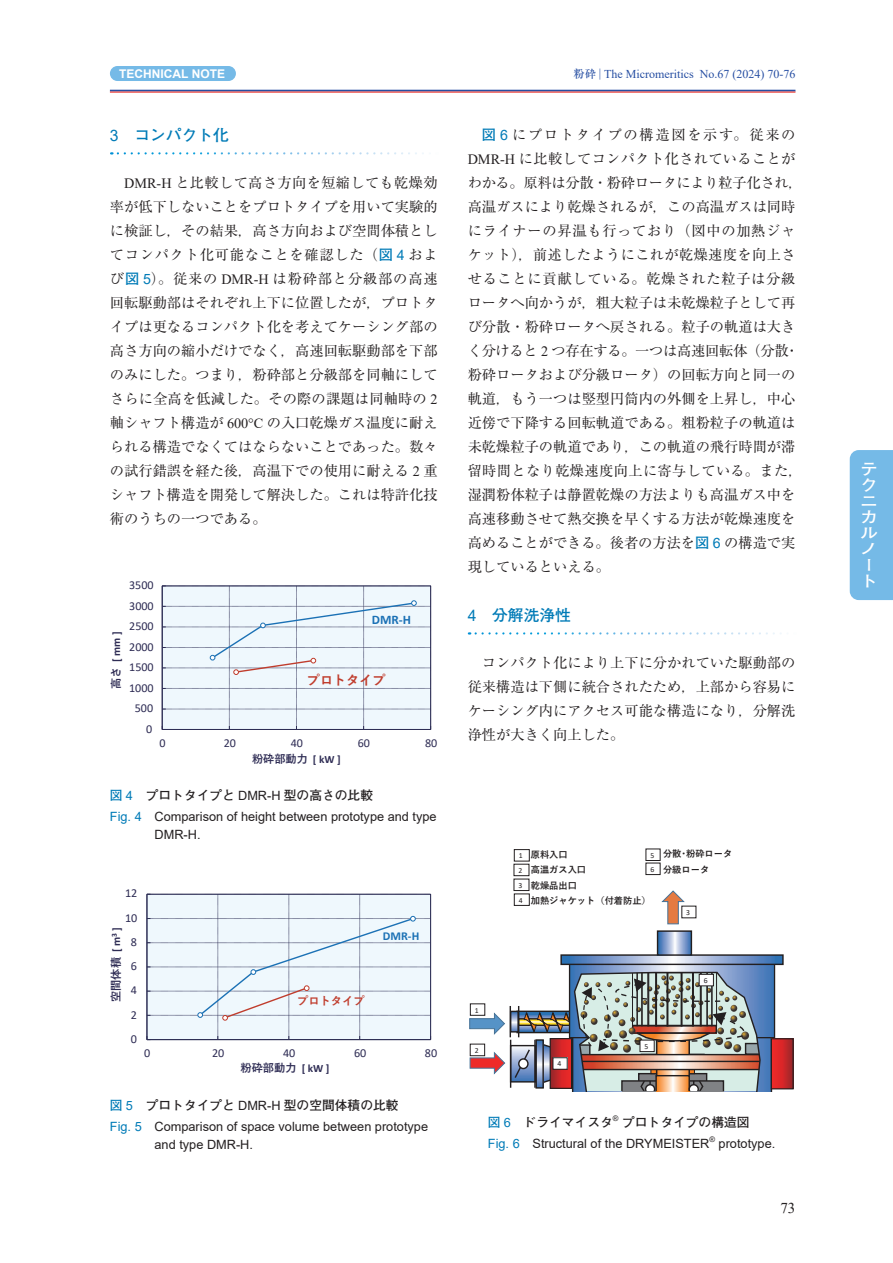
<style>
.page{position:relative;width:893px;height:1263px;background:#fff}
.page>*{position:absolute;margin:0;border:0;box-sizing:border-box;transform-origin:0 0}
.t1{font:700 16.05px/16px "Futo Go B101 Pro";color:#fff;scale:1.12 1}
.t2{font:700 15.75px "Futo Go B101 Pro";color:#007bb7}
.t3{font:15px "Times New Roman";color:#231f20}
.t4{font:14.25px/24px "Ryumin Pr 6";color:#231f20;text-align:justify}
.t5{font:700 13.05px "Yu Gothic";color:#c03d2d}
.t6{font:700 13.05px "Calibri";color:#1b71b5}
.t7{font:12.75px/18px "Arial";color:#231f20}
.t8{font:700 12.75px "Futo Go B101 Pro";color:#231f20}
.t9{font:12.15px "Calibri";letter-spacing:-.005em;color:#2e2c54}
.t10{font:700 12.15px "Calibri";color:#1b71b5}
.t11{font:12px "Times New Roman";color:#264ea2}
.t12{font:700 12px "Arial";color:#fff}
.t13{font:700 11.25px "Yu Gothic";color:#2e2c54}
.t14{font:700 11.25px "Yu Gothic";color:#c03d2d}
.t15{font:700 11.1px "Yu Gothic";color:#2e2c54}
.t16{font:700 11.1px "Calibri";color:#2e2c54}
.t17{font:700 9.3px/15.5px "Yu Gothic";color:#231f20}
.t18{font:7.65px/14.7px "Calibri";color:#231f20;text-align:justify}
.t19{font:7.65px "Arial";color:#231f20}
.s1{font-family:"Ryumin Pro";font-weight:500;font-size:11.25px}
.s2{font-family:"Arial";font-weight:400}
.s3{font-family:"Times New Roman"}
.s4{font-family:"Futo Go B101 Pro";font-weight:700;color:#007bb7}
.s5{font-family:"Arial";color:#007bb7}
.s6{font-family:"Yu Gothic"}
.s7{font-family:"Calibri"}
.s8{color:#007bb7}
.s9{font-family:"Arial";font-weight:400;color:#007bb7}
</style>
<div class="page">
<div style="left:110px;top:66px;width:126px;height:15px;background:#75bae7;border-radius:8px"></div>
<hr style="left:110px;top:90px;width:685px;height:1px;background:#264ea2">
<hr style="left:110px;top:91px;width:685px;height:2px;background:#ee423d">
<div style="left:850px;top:450px;width:43px;height:150px;background:#75bae7"></div>
<svg style="left:118px;top:152px;width:306px;height:2px"></svg>
<svg style="left:476px;top:632px;width:306px;height:2px"></svg>
<svg style="left:162px;top:585px;width:269px;height:145px"></svg>
<svg style="left:147px;top:894px;width:284px;height:146px"></svg>
<div style="left:514px;top:849px;width:16px;height:12px;border:1px solid #231f20"></div>
<div style="left:514px;top:864px;width:15px;height:12px;border:1px solid #231f20"></div>
<div style="left:514px;top:879px;width:15px;height:12px;border:1px solid #231f20"></div>
<div style="left:514px;top:894px;width:16px;height:12px;border:1px solid #231f20"></div>
<div style="left:646px;top:849px;width:14px;height:12px;border:1px solid #231f20"></div>
<div style="left:646px;top:863px;width:14px;height:12px;border:1px solid #231f20"></div>
<svg style="left:662px;top:890px;width:22px;height:34px"></svg>
<svg style="left:469px;top:1013px;width:36px;height:21px"></svg>
<svg style="left:470px;top:1052px;width:35px;height:22px"></svg>
<div style="left:470px;top:1044px;width:15px;height:12px;border:1px solid #231f20"></div>
<svg style="left:512px;top:1047px;width:1px;height:33px"></svg>
<hr style="left:510px;top:1040px;width:1px;height:48px;background:#231f20">
<svg style="left:512px;top:1013px;width:1px;height:17px"></svg>
<div style="left:510px;top:1011px;width:9px;height:21px;border:1px solid #231f20"></div>
<hr style="left:510px;top:1006px;width:1px;height:31px;background:#231f20">
<svg style="left:571px;top:965px;width:202px;height:71px"></svg>
<svg style="left:562px;top:956px;width:220px;height:7px;background:#8faad4"></svg>
<div style="left:560px;top:954px;width:224px;height:11px;border:1px solid #231f20"></div>
<svg style="left:659px;top:932px;width:31px;height:22px"></svg>
<div style="left:657px;top:930px;width:35px;height:26px;border:1px solid #231f20"></div>
<svg style="left:513px;top:971px;width:259px;height:120px;background:#a1a3a4"></svg>
<svg style="left:552px;top:1040px;width:18px;height:47px"></svg>
<div style="left:550px;top:1038px;width:22px;height:51px;border:1px solid #231f20"></div>
<div style="left:553px;top:1058px;width:14px;height:11px;background:#fff"></div>
<div style="left:553px;top:1057px;width:14px;height:12px;border:1px solid #231f20"></div>
<div style="left:640px;top:1040px;width:14px;height:11px;background:#fff"></div>
<div style="left:640px;top:1040px;width:14px;height:12px;border:1px solid #231f20"></div>
<div style="left:699px;top:974px;width:14px;height:12px;background:#fff"></div>
<div style="left:699px;top:974px;width:15px;height:12px;border:1px solid #231f20"></div>
<div style="left:771px;top:1039px;width:22px;height:50px;background:linear-gradient(to right,#fd2927,#a8262a)"></div>
<div style="left:771px;top:1038px;width:23px;height:51px;border:1px solid #231f20"></div>
<p class="t12" style="left:119px;top:65px;width:107px">TECHNICAL NOTE</p>
<p class="t11" style="left:573px;top:66px;width:223px"><span class="s1">粉砕</span> | The Micromeritics No.67 (2024) 70-76</p>
<p class="t2" style="left:110px;top:123px;width:121px"><span class="s2">3</span>　コンパクト化</p>
<p class="t4" style="left:110px;top:170px;width:329px;text-indent:14px"><span class="s3">DMR-H</span> と比較して高さ方向を短縮しても乾燥効率が低下しないことをプロトタイプを用いて実験的に検証し，その結果，高さ方向および空間体積としてコンパクト化可能なことを確認した（<span class="s4">図</span> <span class="s5">4</span> および<span class="s4">図</span> <span class="s5">5</span>）。従来の <span class="s3">DMR-H</span> は粉砕部と分級部の高速回転駆動部はそれぞれ上下に位置したが，プロトタイプは更なるコンパクト化を考えてケーシング部の高さ方向の縮小だけでなく，高速回転駆動部を下部のみにした。つまり，粉砕部と分級部を同軸にしてさらに全高を低減した。その際の課題は同軸時の <span class="s3">2</span>軸シャフト構造が <span class="s3">600°C</span> の入口乾燥ガス温度に耐えられる構造でなくてはならないことであった。数々の試行錯誤を経た後，高温下での使用に耐える <span class="s3">2</span> 重シャフト構造を開発して解決した。これは特許化技術のうちの一つである。</p>
<p class="t9" style="left:129px;top:577px;width:26px">3500</p>
<p class="t9" style="left:129px;top:597px;width:26px">3000</p>
<p class="t9" style="left:129px;top:618px;width:26px">2500</p>
<p class="t16" style="left:109px;top:689px;width:59px;rotate:-90deg"><span class="s6">高さ</span> [mm]</p>
<p class="t9" style="left:129px;top:638px;width:26px">2000</p>
<p class="t9" style="left:129px;top:659px;width:26px">1500</p>
<p class="t9" style="left:129px;top:679px;width:26px">1000</p>
<p class="t9" style="left:135px;top:700px;width:20px">500</p>
<p class="t9" style="left:146px;top:720px;width:8px">0</p>
<p class="t6" style="left:372px;top:610px;width:41px">DMR-H</p>
<p class="t5" style="left:307px;top:673px;width:80px">プロトタイプ</p>
<p class="t9" style="left:159px;top:735px;width:8px">0</p>
<p class="t9" style="left:224px;top:735px;width:14px">20</p>
<p class="t9" style="left:291px;top:735px;width:14px">40</p>
<p class="t9" style="left:358px;top:735px;width:14px">60</p>
<p class="t9" style="left:425px;top:735px;width:14px">80</p>
<p class="t15" style="left:252px;top:753px;width:90px">粉砕部動力 <span class="s7">[ kW ]</span></p>
<p class="t8" style="left:110px;top:785px;width:265px"><span class="s8">図</span> <span class="s9">4</span>　プロトタイプと <span class="s2">DMR-H</span> 型の高さの比較</p>
<p class="t7" style="left:155px;top:807px;width:284px;text-indent:-45px"><span class="s8">Fig. 4</span> Comparison of height between prototype and type<br>DMR-H.</p>
<p class="t9" style="left:125px;top:885px;width:14px">12</p>
<p class="t9" style="left:125px;top:909px;width:14px">10</p>
<p class="t13" style="left:110px;top:1002px;width:77px;rotate:-90deg">空間体積 <span class="s7">[ m</span><sup>3</sup> <span class="s7">]</span></p>
<p class="t9" style="left:131px;top:933px;width:8px">8</p>
<p class="t9" style="left:131px;top:958px;width:8px">6</p>
<p class="t9" style="left:131px;top:982px;width:8px">4</p>
<p class="t9" style="left:131px;top:1006px;width:8px">2</p>
<p class="t9" style="left:131px;top:1030px;width:8px">0</p>
<p class="t10" style="left:383px;top:928px;width:38px">DMR-H</p>
<p class="t14" style="left:297px;top:994px;width:69px">プロトタイプ</p>
<p class="t9" style="left:144px;top:1045px;width:8px">0</p>
<p class="t9" style="left:212px;top:1045px;width:14px">20</p>
<p class="t9" style="left:283px;top:1045px;width:14px">40</p>
<p class="t9" style="left:354px;top:1045px;width:14px">60</p>
<p class="t9" style="left:425px;top:1045px;width:14px">80</p>
<p class="t13" style="left:240px;top:1062px;width:91px">粉砕部動力 <span class="s7">[ kW ]</span></p>
<p class="t8" style="left:110px;top:1095px;width:290px"><span class="s8">図</span> <span class="s9">5</span>　プロトタイプと <span class="s2">DMR-H</span> 型の空間体積の比較</p>
<p class="t7" style="left:155px;top:1117px;width:275px;text-indent:-45px"><span class="s8">Fig. 5</span> Comparison of space volume between prototype and type DMR-H.</p>
<p class="t4" style="left:468px;top:122px;width:336px;text-align:left;text-indent:14px"><span class="s4">図</span> <span class="s5">6</span> にプロトタイプの構造図を示す。従来の<br><span class="s3">DMR-H</span> に比較してコンパクト化されていることがわかる。原料は分散・粉砕ロータにより粒子化され，高温ガスにより乾燥されるが，この高温ガスは同時にライナーの昇温も行っており（図中の加熱ジャケット），前述したようにこれが乾燥速度を向上させることに貢献している。乾燥された粒子は分級ロータへ向かうが，粗大粒子は未乾燥粒子として再び分散・粉砕ロータへ戻される。粒子の軌道は大きく分けると <span class="s3">2</span> つ存在する。一つは高速回転体（分散・粉砕ロータおよび分級ロータ）の回転方向と同一の軌道，もう一つは竪型円筒内の外側を上昇し，中心近傍で下降する回転軌道である。粗粉粒子の軌道は未乾燥粒子の軌道であり，この軌道の飛行時間が滞留時間となり乾燥速度向上に寄与している。また，湿潤粉体粒子は静置乾燥の方法よりも高温ガス中を高速移動させて熱交換を早くする方法が乾燥速度を高めることができる。後者の方法を<span class="s4">図</span> <span class="s5">6</span> の構造で実現しているといえる。</p>
<p class="t2" style="left:468px;top:603px;width:105px"><span class="s2">4</span>　分解洗浄性</p>
<p class="t4" style="left:468px;top:650px;width:329px;text-indent:14px">コンパクト化により上下に分かれていた駆動部の従来構造は下側に統合されたため，上部から容易にケーシング内にアクセス可能な構造になり，分解洗浄性が大きく向上した。</p>
<p class="t18" style="left:518px;top:848px;width:6px">1<br>2<br>3<br>4</p>
<p class="t17" style="left:663px;top:846px;width:71px">分散･粉砕ロータ分級ロータ</p>
<p class="t17" style="left:531px;top:847px;width:122px">原料入口<br>高温ガス入口<br>乾燥品出口<br>加熱ジャケット（付着防止）</p>
<p class="t18" style="left:650px;top:848px;width:5px;line-height:14.1px">5<br>6</p>
<p class="t18" style="left:686px;top:905px;width:5px">3</p>
<p class="t18" style="left:475px;top:1002px;width:5px">1</p>
<p class="t18" style="left:475px;top:1043px;width:5px">2</p>
<p class="t18" style="left:557px;top:1056px;width:5px">4</p>
<p class="t18" style="left:644px;top:1039px;width:5px">5</p>
<p class="t18" style="left:704px;top:973px;width:5px">6</p>
<p class="t8" style="left:488px;top:1112px;width:127px"><span class="s8">図</span> <span class="s9">6</span>　ドライマイスタ</p>
<p class="t19" style="left:613px;top:1113px;width:7px">®</p>
<p class="t8" style="left:622px;top:1112px;width:129px">プロトタイプの構造図</p>
<p class="t7" style="left:488px;top:1134px;width:223px"><span class="s8">Fig. 6</span> Structural of the DRYMEISTER</p>
<p class="t19" style="left:709px;top:1134px;width:7px">®</p>
<p class="t7" style="left:719px;top:1134px;width:58px">prototype.</p>
<p class="t3" style="left:780px;top:1198px;width:16px">73</p>
<p class="t1" style="left:860px;top:459px;width:17px">テクニカルノート</p>
</div>
